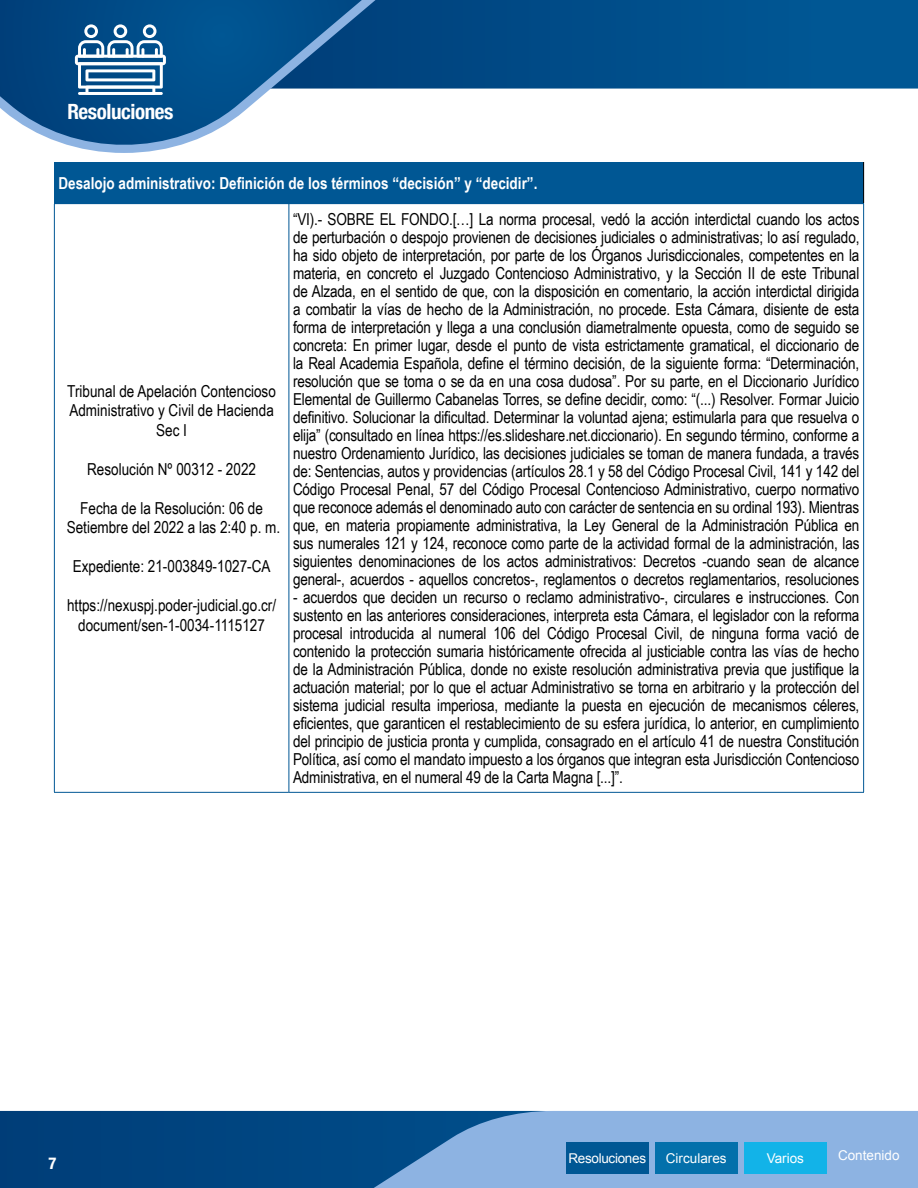
<style>
.page{position:relative;width:918px;height:1188px;background:#fff}
.page>*{position:absolute;margin:0;border:0;box-sizing:border-box;transform-origin:0 0}
.t1{font:700 condensed 21px "Helvetica Neue";letter-spacing:-.02em;color:#fff}
.t2{font:16.5px/18px "Arial Narrow";color:#000;text-align:center}
.t3{font:700 16.5px "Arial Narrow";color:#fff}
.t4{font:700 condensed 16.5px "Helvetica Neue";color:#fff}
.t5{font:13.5px "Arial";color:#fff}
.t6{font:13.5px "Arial";letter-spacing:-.02em;color:#fff}
</style>
<div class="page">
<svg style="left:464px;top:0;width:454px;height:89px;background:#01518d"></svg>
<svg style="left:451px;top:0;width:13px;height:89px"></svg>
<svg style="left:0;top:0;width:451px;height:153px"></svg>
<div style="left:0;top:1111px;width:374px;height:77px;background:#00437f"></div>
<svg style="left:374px;top:1111px;width:544px;height:77px;background:#77a3d4"></svg>
<svg style="left:75px;top:24px;width:91px;height:71px"></svg>
<hr style="left:78px;top:92px;width:85px;height:3px;background:#fff">
<div style="left:566px;top:1142px;width:83px;height:31px;background:#005794"></div>
<div style="left:655px;top:1142px;width:83px;height:31px;background:#0370ab"></div>
<div style="left:744px;top:1142px;width:83px;height:31px;background:#12b3e8"></div>
<div style="left:54px;top:162px;width:810px;height:42px;background:#005794"></div>
<hr style="left:54px;top:204px;width:1px;height:588px;background:#005794">
<hr style="left:54px;top:792px;width:235px;height:1px;background:#005794">
<hr style="left:289px;top:204px;width:1px;height:588px;background:#005794">
<hr style="left:863px;top:204px;width:1px;height:588px;background:#005794">
<hr style="left:289px;top:792px;width:575px;height:1px;background:#005794">
<hr style="left:863px;top:162px;width:1px;height:41px;background:#000">
<p class="t1" style="left:67px;top:94px;width:108px">Resoluciones</p>
<p class="t3" style="left:58px;top:171px;width:480px">Desalojo administrativo: Definición de los términos “decisión” y “decidir”.</p>
<p class="t2" style="left:67px;top:381px;width:210px;line-height:19.5px">Tribunal de Apelación Contencioso<br>Administrativo y Civil de Hacienda<br>Sec I</p>
<p class="t2" style="left:87px;top:459px;width:170px">Resolución Nº 00312 - 2022</p>
<p class="t2" style="left:67px;top:498px;width:215px;line-height:19.5px">Fecha de la Resolución: 06 de<br>Setiembre del 2022 a las 2:40 p. m.</p>
<p class="t2" style="left:73px;top:557px;width:199px">Expediente: 21-003849-1027-CA</p>
<p class="t2" style="left:67px;top:595px;width:211px;line-height:19.5px">https://nexuspj.poder-judicial.go.cr/ document/sen-1-0034-1115127</p>
<p class="t2" style="left:293px;top:210px;width:568px;text-align:justify">“VI).- SOBRE EL FONDO.[…] La norma procesal, vedó la acción interdictal cuando los actos de perturbación o despojo provienen de decisiones judiciales o administrativas; lo así regulado, ha sido objeto de interpretación, por parte de los Órganos Jurisdiccionales, competentes en la materia, en concreto el Juzgado Contencioso Administrativo, y la Sección II de este Tribunal de Alzada, en el sentido de que, con la disposición en comentario, la acción interdictal dirigida a combatir la vías de hecho de la Administración, no procede. Esta Cámara, disiente de esta forma de interpretación y llega a una conclusión diametralmente opuesta, como de seguido se concreta: En primer lugar, desde el punto de vista estrictamente gramatical, el diccionario de la Real Academia Española, define el término decisión, de la siguiente forma: “Determinación, resolución que se toma o se da en una cosa dudosa”. Por su parte, en el Diccionario Jurídico Elemental de Guillermo Cabanelas Torres, se define decidir, como: “(...) Resolver. Formar Juicio definitivo. Solucionar la dificultad. Determinar la voluntad ajena; estimularla para que resuelva o elija” (consultado en línea https://es.slideshare.net.diccionario). En segundo término, conforme a nuestro Ordenamiento Jurídico, las decisiones judiciales se toman de manera fundada, a través de: Sentencias, autos y providencias (artículos 28.1 y 58 del Código Procesal Civil, 141 y 142 del Código Procesal Penal, 57 del Código Procesal Contencioso Administrativo, cuerpo normativo que reconoce además el denominado auto con carácter de sentencia en su ordinal 193). Mientras que, en materia propiamente administrativa, la Ley General de la Administración Pública en sus numerales 121 y 124, reconoce como parte de la actividad formal de la administración, las siguientes denominaciones de los actos administrativos: Decretos -cuando sean de alcance general-, acuerdos - aquellos concretos-, reglamentos o decretos reglamentarios, resoluciones</p>
<p class="t2" style="left:293px;top:588px;width:568px;text-align:justify">- acuerdos que deciden un recurso o reclamo administrativo-, circulares e instrucciones. Con sustento en las anteriores consideraciones, interpreta esta Cámara, el legislador con la reforma procesal introducida al numeral 106 del Código Procesal Civil, de ninguna forma vació de contenido la protección sumaria históricamente ofrecida al justiciable contra las vías de hecho de la Administración Pública, donde no existe resolución administrativa previa que justifique la actuación material; por lo que el actuar Administrativo se torna en arbitrario y la protección del sistema judicial resulta imperiosa, mediante la puesta en ejecución de mecanismos céleres, eficientes, que garanticen el restablecimiento de su esfera jurídica, lo anterior, en cumplimiento del principio de justicia pronta y cumplida, consagrado en el artículo 41 de nuestra Constitución Política, así como el mandato impuesto a los órganos que integran esta Jurisdicción Contencioso Administrativa, en el numeral 49 de la Carta Magna [...]”.</p>
<p class="t4" style="left:49px;top:1149px;width:9px">7</p>
<p class="t6" style="left:568px;top:1149px;width:79px">Resoluciones</p>
<p class="t5" style="left:666px;top:1149px;width:62px">Circulares</p>
<p class="t5" style="left:767px;top:1149px;width:39px">Varios</p>
<p class="t5" style="left:838px;top:1146px;width:63px">Contenido</p>
</div>
